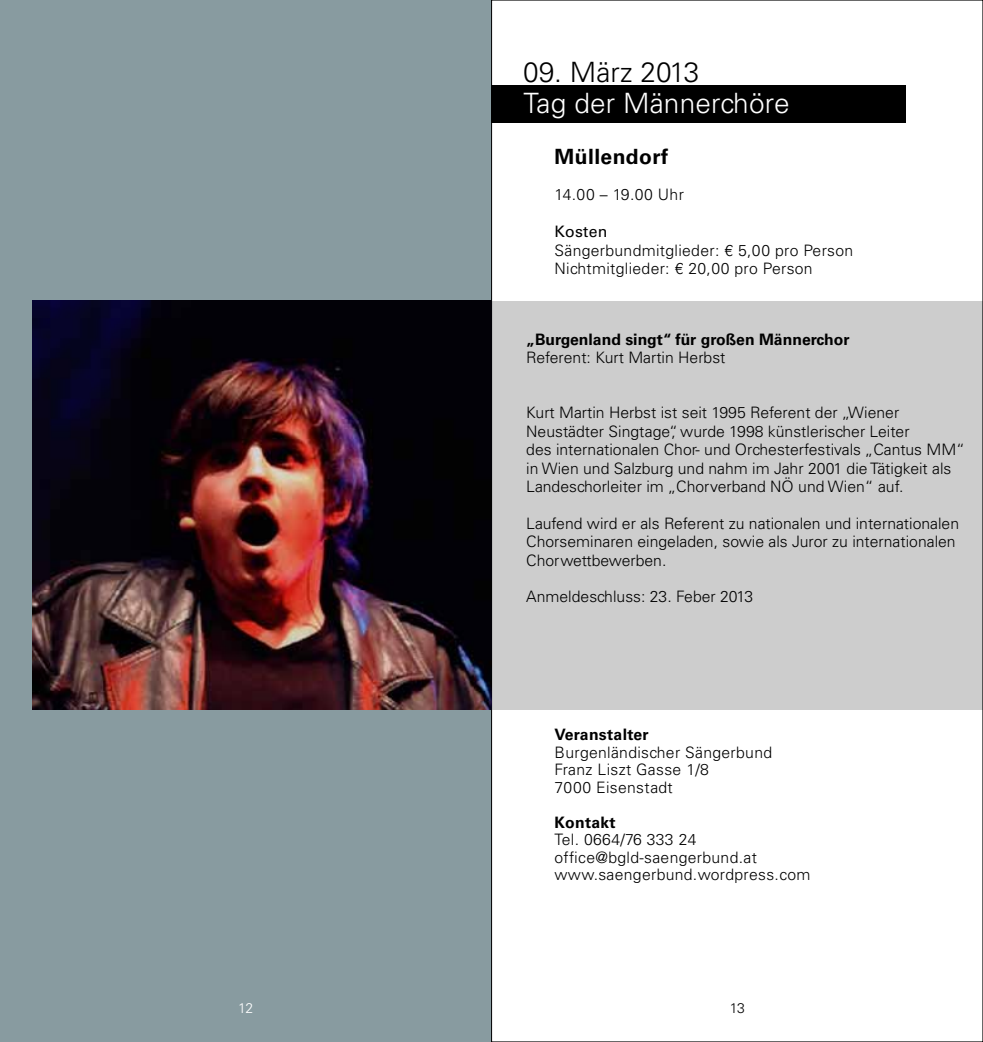
<style>
.page{position:relative;width:983px;height:1042px;background:#fff}
.page>*{position:absolute;margin:0;border:0;box-sizing:border-box;transform-origin:0 0}
.t1{font:300 28px "Univers";letter-spacing:.005em;color:#fff}
.t2{font:300 28px "Univers";color:#000}
.t3{font:700 21px "Univers";letter-spacing:.02em;color:#000}
.t4{font:300 15.75px/18.4px "Univers";color:#000}
.t5{font:300 15.75px/17.5px "Univers";letter-spacing:.02em;color:#000}
.t6{font:700 15.75px "Univers";color:#000}
.t7{font:700 15.75px "Univers";letter-spacing:.02em;color:#000}
.t8{font:15.75px "Univers";letter-spacing:.02em;color:#000}
.t9{font:300 14px "Univers";color:#fff}
.t10{font:300 14px "Univers";color:#000}
</style>
<div class="page">
<div style="left:0;top:0;width:491px;height:1042px;background:#889ba0"></div>
<div style="left:491px;top:301px;width:491px;height:408px;background:#cdcdcd"></div>
<div style="left:491px;top:85px;width:414px;height:38px;background:#000"></div>
<img style="left:32px;top:300px;width:459px;height:409px">
<h1 class="t2" style="left:523px;top:55px;width:178px">09. März 2013</h1>
<h1 class="t1" style="left:523px;top:86px;width:268px">Tag der Männerchöre</h1>
<h2 class="t3" style="left:554px;top:144px;width:115px">Müllendorf</h2>
<p class="t5" style="left:554px;top:186px;width:131px">14.00 – 19.00 Uhr</p>
<p class="t8" style="left:554px;top:222px;width:54px">Kosten</p>
<p class="t5" style="left:554px;top:241px;width:300px;line-height:18.4px">Sängerbundmitglieder: € 5,00 pro Person<br>Nichtmitglieder: € 20,00 pro Person</p>
<p class="t6" style="left:526px;top:330px;width:325px">„Burgenland singt“ für großen Männerchor</p>
<p class="t4" style="left:526px;top:348px;width:201px">Referent: Kurt Martin Herbst</p>
<p class="t4" style="left:526px;top:404px;width:440px">Kurt Martin Herbst ist seit 1995 Referent der „Wiener Neustädter Singtage“, wurde 1998 künstlerischer Leiter<br>des internationalen Chor- und Orchesterfestivals „Cantus MM“ in Wien und Salzburg und nahm im Jahr 2001 die Tätigkeit als Landeschorleiter im „Chorverband NÖ und Wien“ auf.</p>
<p class="t4" style="left:526px;top:514px;width:434px">Laufend wird er als Referent zu nationalen und internationalen<br>Chorseminaren eingeladen, sowie als Juror zu internationalen<br>Chorwettbewerben.</p>
<p class="t4" style="left:526px;top:587px;width:228px">Anmeldeschluss: 23. Feber 2013</p>
<p class="t7" style="left:554px;top:725px;width:96px">Veranstalter</p>
<p class="t5" style="left:554px;top:743px;width:219px">Burgenländischer Sängerbund<br>Franz Liszt Gasse 1/8<br>7000 Eisenstadt</p>
<p class="t7" style="left:554px;top:813px;width:63px">Kontakt</p>
<p class="t5" style="left:554px;top:831px;width:257px">Tel. 0664/76 333 24 office@bgld-saengerbund.at www.saengerbund.wordpress.com</p>
<p class="t9" style="left:238px;top:1000px;width:17px">12</p>
<p class="t10" style="left:729px;top:1000px;width:17px">13</p>
</div>
